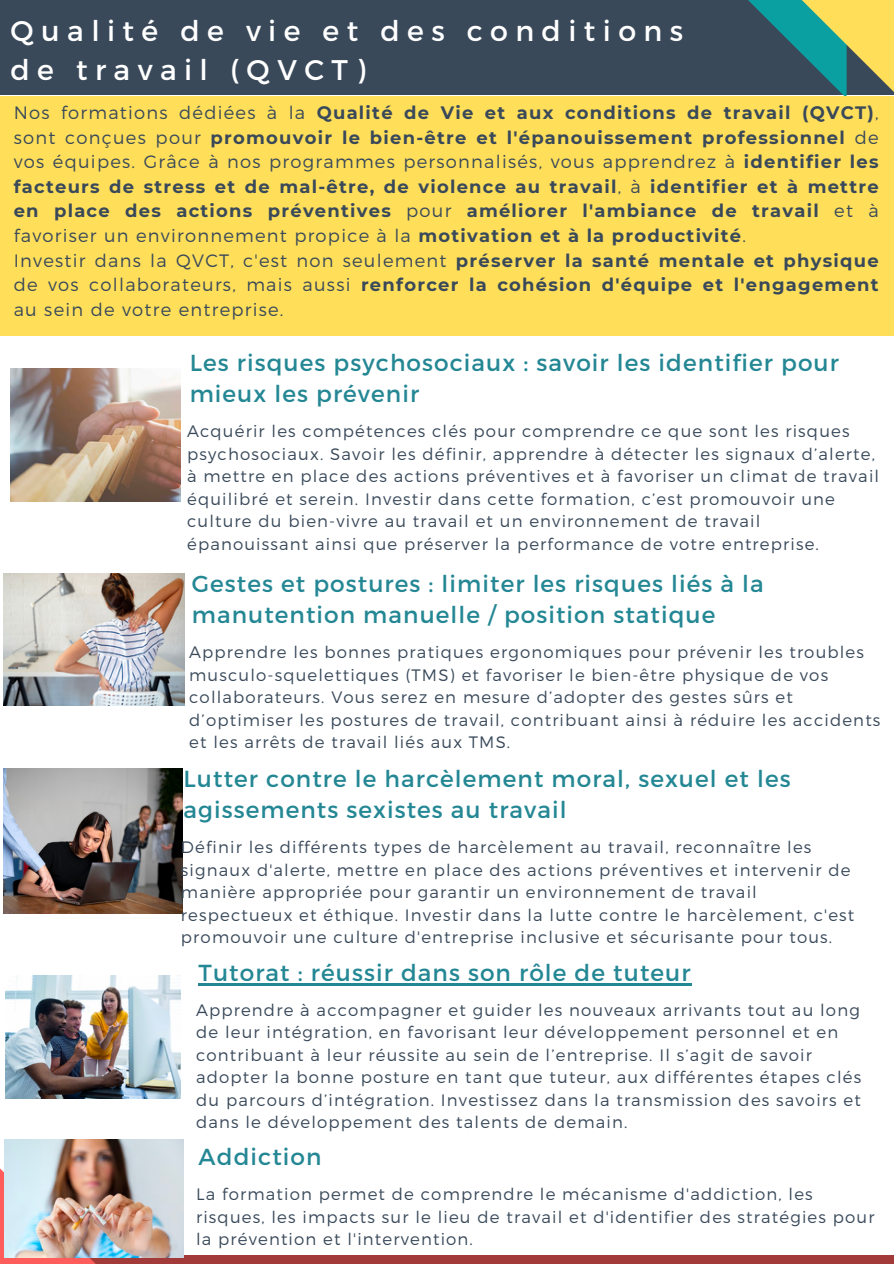
<style>
.page{position:relative;width:894px;height:1264px;background:#fff}
.page>*{position:absolute;margin:0;border:0;box-sizing:border-box;transform-origin:0 0}
.t1{font:28.35px/39.3px "Montserrat";letter-spacing:.26em;color:#fff}
.t2{font:23.1px/31.5px "Montserrat";letter-spacing:.045em;color:#248794}
.t3{font:700 17.85px/24.6px "Montserrat";letter-spacing:.07em;color:#39495a;text-align:justify}
.t4{font:300 17.85px/24.6px "Montserrat";letter-spacing:.07em;color:#39495a;text-align:justify}
.t5{font:300 16.5px/22.5px "Montserrat";letter-spacing:.07em;color:#39495a}
.s1{font-weight:300}
.s2{font-weight:700}
</style>
<div class="page">
<div style="left:0;top:1254px;width:893px;height:9px;background:#a23a3a"></div>
<div style="left:0;top:0;width:893px;height:95px;background:#39495a"></div>
<svg style="left:658px;top:0;width:235px;height:97px"></svg>
<svg style="left:0;top:1098px;width:192px;height:165px"></svg>
<div style="left:0;top:97px;width:893px;height:238px;background:#ffde59"></div>
<img style="left:10px;top:368px;width:170px;height:133px">
<img style="left:3px;top:574px;width:182px;height:131px">
<img style="left:3px;top:769px;width:179px;height:144px">
<img style="left:5px;top:975px;width:176px;height:123px">
<hr style="left:198px;top:983px;width:493px;height:2px;background:#248794">
<img style="left:4px;top:1139px;width:179px;height:118px">
<p class="t1" style="left:10px;top:10px;width:674px">Qualité de vie et des conditions de travail (QVCT)</p>
<p class="t3" style="left:14px;top:100px;width:866px"><span class="s1">Nos formations dédiées à la</span> Qualité de Vie et aux conditions de travail (QVCT)<span class="s1">, sont conçues pour</span> promouvoir le bien-être et l'épanouissement professionnel <span class="s1">de vos équipes. Grâce à nos programmes personnalisés, vous apprendrez à</span> identifier les facteurs de stress et de mal-être, de violence au travail<span class="s1">, à</span> identifier et à mettre en place des actions préventives <span class="s1">pour</span> améliorer l'ambiance de travail <span class="s1">et à favoriser un environnement propice à la</span> motivation et à la productivité<span class="s1">.</span></p>
<p class="t4" style="left:14px;top:247px;width:866px">Investir dans la QVCT, c'est non seulement <span class="s2">préserver la santé mentale et physique </span>de vos collaborateurs, mais aussi <span class="s2">renforcer la cohésion d'équipe et l'engagement </span>au sein de votre entreprise.</p>
<p class="t2" style="left:190px;top:345px;width:650px">Les risques psychosociaux : savoir les identifier pour mieux les prévenir</p>
<p class="t5" style="left:187px;top:419px;width:693px">Acquérir les compétences clés pour comprendre ce que sont les risques psychosociaux. Savoir les définir, apprendre à détecter les signaux d’alerte, à mettre en place des actions préventives et à favoriser un climat de travail équilibré et serein. Investir dans cette formation, c’est promouvoir une culture du bien-vivre au travail et un environnement de travail épanouissant ainsi que préserver la performance de votre entreprise.</p>
<p class="t2" style="left:192px;top:566px;width:573px">Gestes et postures : limiter les risques liés à la manutention manuelle / position statique</p>
<h2 class="t5" style="left:189px;top:640px;width:692px">Apprendre les bonnes pratiques ergonomiques pour prévenir les troubles musculo-squelettiques (TMS) et favoriser le bien-être physique de vos collaborateurs. Vous serez en mesure d’adopter des gestes sûrs et d’optimiser les postures de travail, contribuant ainsi à réduire les accidents et les arrêts de travail liés aux TMS.</h2>
<p class="t2" style="left:183px;top:761px;width:608px">Lutter contre le harcèlement moral, sexuel et les agissements sexistes au travail</p>
<h2 class="t5" style="left:181px;top:835px;width:674px">Définir les différents types de harcèlement au travail, reconnaître les signaux d'alerte, mettre en place des actions préventives et intervenir de manière appropriée pour garantir un environnement de travail respectueux et éthique. Investir dans la lutte contre le harcèlement, c'est promouvoir une culture d'entreprise inclusive et sécurisante pour tous.</h2>
<h1 class="t2" style="left:198px;top:955px;width:493px">Tutorat : réussir dans son rôle de tuteur</h1>
<p class="t5" style="left:196px;top:997px;width:666px">Apprendre à accompagner et guider les nouveaux arrivants tout au long de leur intégration, en favorisant leur développement personnel et en contribuant à leur réussite au sein de l’entreprise. Il s’agit de savoir adopter la bonne posture en tant que tuteur, aux différentes étapes clés du parcours d’intégration. Investissez dans la transmission des savoirs et dans le développement des talents de demain.</p>
<p class="t2" style="left:198px;top:1140px;width:124px">Addiction</p>
<h2 class="t5" style="left:196px;top:1182px;width:679px">La formation permet de comprendre le mécanisme d'addiction, les risques, les impacts sur le lieu de travail et d'identifier des stratégies pour la prévention et l'intervention.</h2>
</div>
